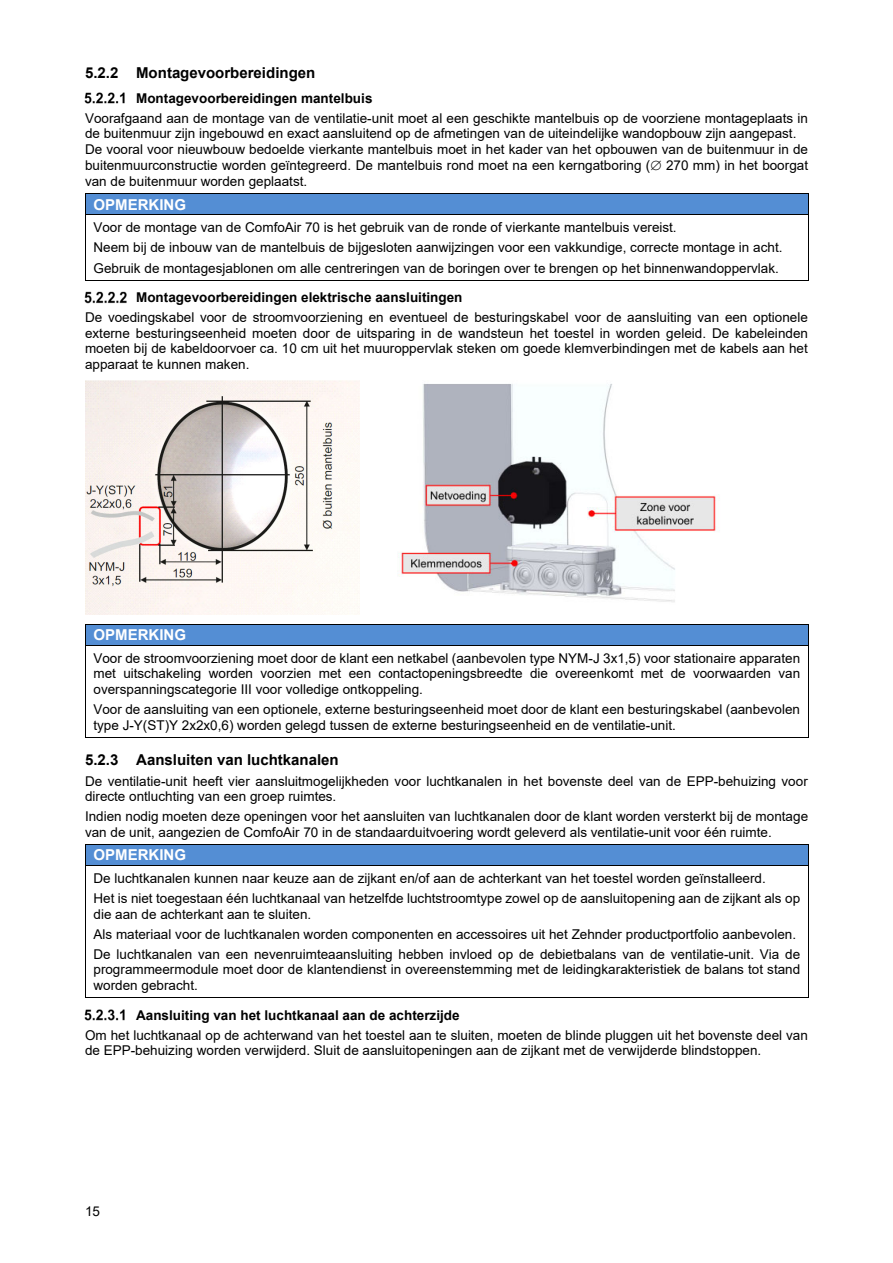
<style>
.page{position:relative;width:893px;height:1263px;background:#fff}
.page>*{position:absolute;margin:0;border:0;box-sizing:border-box;transform-origin:0 0}
.t1{font:700 15px "Arial";color:#000}
.t2{font:700 15px "Arial";color:#fff}
.t3{font:13.5px/15.6px "Arial";color:#000}
.t4{font:700 13.5px "Arial";color:#000}
</style>
<div class="page">
<img style="left:85px;top:93px;width:40px;height:10px">
<div style="left:86px;top:194px;width:722px;height:21px;background:#548ed4"></div>
<hr style="left:85px;top:193px;width:724px;height:1px;background:#000">
<svg style="left:85px;top:194px;width:1px;height:21px"></svg>
<svg style="left:808px;top:194px;width:1px;height:21px"></svg>
<hr style="left:85px;top:215px;width:724px;height:1px;background:#000">
<hr style="left:85px;top:215px;width:1px;height:66px;background:#000">
<hr style="left:85px;top:280px;width:723px;height:1px;background:#000">
<hr style="left:808px;top:215px;width:1px;height:66px;background:#000">
<img style="left:85px;top:292px;width:41px;height:11px">
<div style="left:86px;top:625px;width:722px;height:20px;background:#548ed4"></div>
<hr style="left:85px;top:624px;width:724px;height:1px;background:#000">
<svg style="left:85px;top:625px;width:1px;height:20px"></svg>
<svg style="left:808px;top:625px;width:1px;height:20px"></svg>
<hr style="left:85px;top:645px;width:724px;height:1px;background:#000">
<hr style="left:85px;top:646px;width:1px;height:92px;background:#000">
<hr style="left:85px;top:737px;width:723px;height:1px;background:#000">
<hr style="left:808px;top:646px;width:1px;height:92px;background:#000">
<div style="left:86px;top:845px;width:722px;height:20px;background:#548ed4"></div>
<hr style="left:85px;top:844px;width:724px;height:1px;background:#000">
<svg style="left:85px;top:845px;width:1px;height:20px"></svg>
<svg style="left:808px;top:845px;width:1px;height:20px"></svg>
<hr style="left:85px;top:865px;width:724px;height:1px;background:#000">
<hr style="left:85px;top:866px;width:1px;height:132px;background:#000">
<hr style="left:85px;top:997px;width:723px;height:1px;background:#000">
<hr style="left:808px;top:866px;width:1px;height:132px;background:#000">
<img style="left:85px;top:1009px;width:40px;height:11px">
<img style="left:85px;top:381px;width:274px;height:234px">
<img style="left:398px;top:384px;width:322px;height:218px">
<p class="t1" style="left:85px;top:64px;width:232px">5.2.2 Montagevoorbereidingen</p>
<p class="t4" style="left:136px;top:91px;width:238px">Montagevoorbereidingen mantelbuis</p>
<p class="t3" style="left:85px;top:110px;width:724px">Voorafgaand aan de montage van de ventilatie-unit moet al een geschikte mantelbuis op de voorziene montageplaats in de buitenmuur zijn ingebouwd en exact aansluitend op de afmetingen van de uiteindelijke wandopbouw zijn aangepast.<br>De vooral voor nieuwbouw bedoelde vierkante mantelbuis moet in het kader van het opbouwen van de buitenmuur in de buitenmuurconstructie worden geïntegreerd. De mantelbuis rond moet na een kerngatboring ( 270 mm) in het boorgat van de buitenmuur worden geplaatst.</p>
<p class="t2" style="left:94px;top:196px;width:94px">OPMERKING</p>
<p class="t3" style="left:94px;top:218px;width:690px;line-height:20.1px">Voor de montage van de ComfoAir 70 is het gebruik van de ronde of vierkante mantelbuis vereist.<br>Neem bij de inbouw van de mantelbuis de bijgesloten aanwijzingen voor een vakkundige, correcte montage in acht.<br>Gebruik de montagesjablonen om alle centreringen van de boringen over te brengen op het binnenwandoppervlak.</p>
<p class="t4" style="left:136px;top:290px;width:328px">Montagevoorbereidingen elektrische aansluitingen</p>
<p class="t3" style="left:85px;top:310px;width:724px;text-align:justify">De voedingskabel voor de stroomvoorziening en eventueel de besturingskabel voor de aansluiting van een optionele externe besturingseenheid moeten door de uitsparing in de wandsteun het toestel in worden geleid. De kabeleinden moeten bij de kabeldoorvoer ca. 10 cm uit het muuroppervlak steken om goede klemverbindingen met de kabels aan het apparaat te kunnen maken.</p>
<p class="t2" style="left:94px;top:627px;width:94px">OPMERKING</p>
<p class="t3" style="left:94px;top:650px;width:708px;text-align:justify">Voor de stroomvoorziening moet door de klant een netkabel (aanbevolen type NYM-J 3x1,5) voor stationaire apparaten met uitschakeling worden voorzien met een contactopeningsbreedte die overeenkomt met de voorwaarden van overspanningscategorie III voor volledige ontkoppeling.</p>
<p class="t3" style="left:94px;top:701px;width:708px">Voor de aansluiting van een optionele, externe besturingseenheid moet door de klant een besturingskabel (aanbevolen type J-Y(ST)Y 2x2x0,6) worden gelegd tussen de externe besturingseenheid en de ventilatie-unit.</p>
<p class="t1" style="left:85px;top:752px;width:255px">5.2.3 Aansluiten van luchtkanalen</p>
<p class="t3" style="left:85px;top:773px;width:724px">De ventilatie-unit heeft vier aansluitmogelijkheden voor luchtkanalen in het bovenste deel van de EPP-behuizing voor directe ontluchting van een groep ruimtes.</p>
<p class="t3" style="left:85px;top:809px;width:724px">Indien nodig moeten deze openingen voor het aansluiten van luchtkanalen door de klant worden versterkt bij de montage van de unit, aangezien de ComfoAir 70 in de standaarduitvoering wordt geleverd als ventilatie-unit voor één ruimte.</p>
<p class="t2" style="left:94px;top:847px;width:94px">OPMERKING</p>
<p class="t3" style="left:94px;top:869px;width:708px;line-height:20px">De luchtkanalen kunnen naar keuze aan de zijkant en/of aan de achterkant van het toestel worden geïnstalleerd.<br>Het is niet toegestaan één luchtkanaal van hetzelfde luchtstroomtype zowel op de aansluitopening aan de zijkant als op</p>
<p class="t3" style="left:94px;top:904px;width:708px;line-height:20px">die aan de achterkant aan te sluiten.<br>Als materiaal voor de luchtkanalen worden componenten en accessoires uit het Zehnder productportfolio aanbevolen.<br>De luchtkanalen van een nevenruimteaansluiting hebben invloed op de debietbalans van de ventilatie-unit. Via de</p>
<p class="t3" style="left:94px;top:962px;width:708px">programmeermodule moet door de klantendienst in overeenstemming met de leidingkarakteristiek de balans tot stand worden gebracht.</p>
<p class="t4" style="left:136px;top:1007px;width:325px">Aansluiting van het luchtkanaal aan de achterzijde</p>
<p class="t3" style="left:85px;top:1027px;width:724px">Om het luchtkanaal op de achterwand van het toestel aan te sluiten, moeten de blinde pluggen uit het bovenste deel van de EPP-behuizing worden verwijderd. Sluit de aansluitopeningen aan de zijkant met de verwijderde blindstoppen.</p>
<p class="t3" style="left:85px;top:1203px;width:16px">15</p>
</div>
